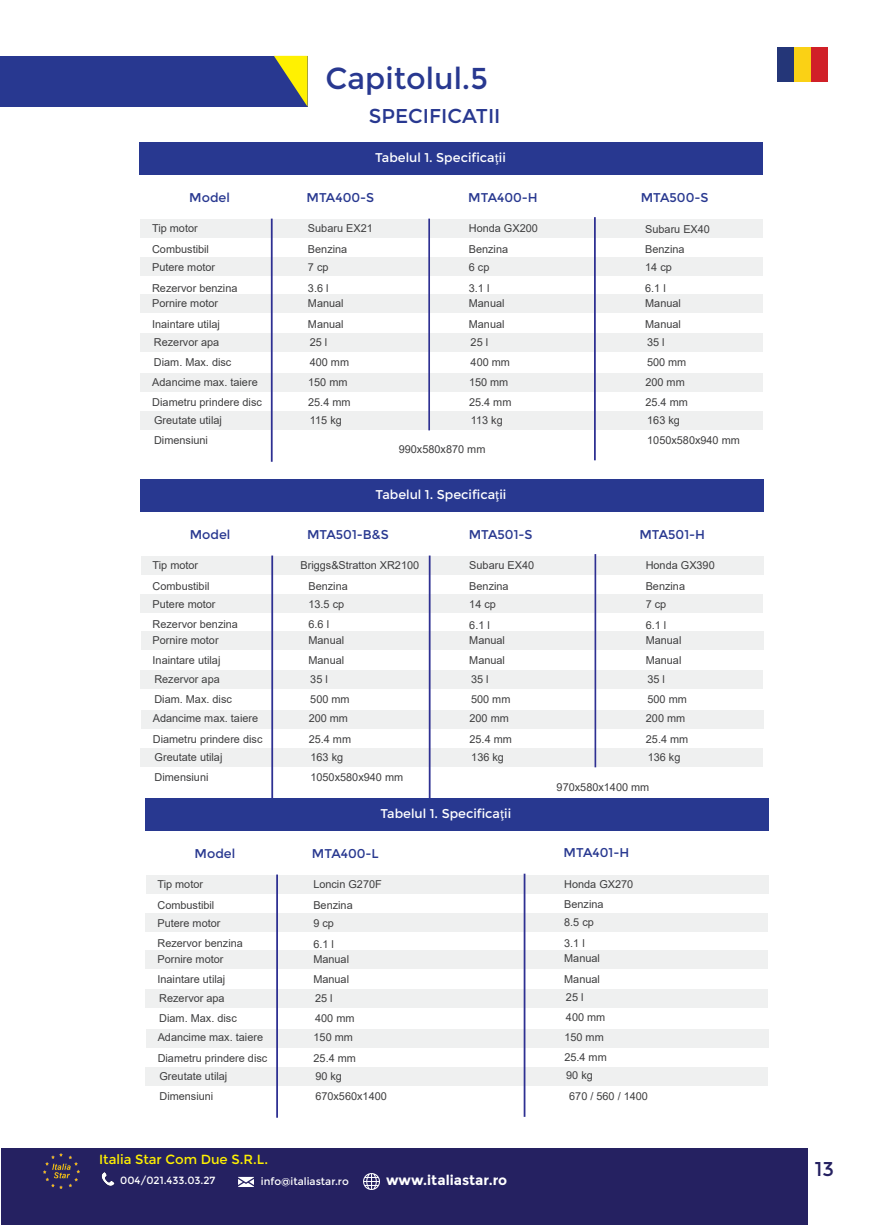
<style>
.page{position:relative;width:874px;height:1225px;background:#fff}
.page>*{position:absolute;margin:0;border:0;box-sizing:border-box;transform-origin:0 0}
.t1{font:30.2px "Montserrat";color:#283890}
.t2{font:20px "Montserrat";color:#283890}
.t3{font:20px "Montserrat";color:#252161}
.t4{font:700 13.8px "Montserrat";color:#fff}
.t5{font:13.2px "Montserrat";color:#fff101}
.t6{font:12.8px "Montserrat";color:#283890}
.t7{font:12.8px "Montserrat";color:#fff}
.t8{font:10.8px/20.4px "Arial";color:#3e3e3f}
.t9{font:10.4px "Montserrat";color:#fff}
.s1{font-family:"Myriad Pro"}
</style>
<div class="page">
<div style="left:140px;top:373px;width:622px;height:19px;background:#eff0f0"></div>
<div style="left:140px;top:411px;width:622px;height:19px;background:#eff0f0"></div>
<div style="left:0;top:56px;width:307px;height:51px;background:#283890"></div>
<svg style="left:274px;top:56px;width:33px;height:50px"></svg>
<div style="left:140px;top:219px;width:622px;height:19px;background:#eff0f0"></div>
<div style="left:140px;top:257px;width:622px;height:19px;background:#eff0f0"></div>
<div style="left:140px;top:294px;width:622px;height:19px;background:#eff0f0"></div>
<div style="left:140px;top:333px;width:622px;height:19px;background:#eff0f0"></div>
<div style="left:139px;top:143px;width:623px;height:32px;background:#283890"></div>
<hr style="left:271px;top:219px;width:1px;height:243px;background:#2e3092">
<hr style="left:428px;top:219px;width:2px;height:211px;background:#2e3092">
<hr style="left:593px;top:217px;width:2px;height:243px;background:#2e3092">
<div style="left:141px;top:710px;width:622px;height:18px;background:#eff0f0"></div>
<div style="left:140px;top:748px;width:622px;height:19px;background:#eff0f0"></div>
<div style="left:141px;top:556px;width:622px;height:19px;background:#eff0f0"></div>
<div style="left:140px;top:594px;width:622px;height:19px;background:#eff0f0"></div>
<div style="left:141px;top:631px;width:622px;height:19px;background:#eff0f0"></div>
<div style="left:140px;top:670px;width:622px;height:19px;background:#eff0f0"></div>
<div style="left:140px;top:480px;width:623px;height:32px;background:#283890"></div>
<hr style="left:271px;top:555px;width:2px;height:243px;background:#2e3092">
<hr style="left:428px;top:555px;width:2px;height:243px;background:#2e3092">
<hr style="left:594px;top:554px;width:2px;height:213px;background:#2e3092">
<div style="left:146px;top:1028px;width:622px;height:19px;background:#eff0f0"></div>
<div style="left:145px;top:1067px;width:622px;height:19px;background:#eff0f0"></div>
<div style="left:146px;top:874px;width:622px;height:19px;background:#eff0f0"></div>
<div style="left:145px;top:913px;width:622px;height:19px;background:#eff0f0"></div>
<div style="left:146px;top:950px;width:621px;height:19px;background:#eff0f0"></div>
<div style="left:145px;top:989px;width:622px;height:19px;background:#eff0f0"></div>
<div style="left:145px;top:798px;width:623px;height:33px;background:#283890"></div>
<hr style="left:276px;top:874px;width:2px;height:243px;background:#2e3092">
<hr style="left:523px;top:873px;width:2px;height:243px;background:#2e3092">
<img style="left:777px;top:48px;width:50px;height:33px">
<div style="left:1px;top:1149px;width:806px;height:76px;background:#252161"></div>
<img style="left:44px;top:1153px;width:36px;height:35px">
<svg style="left:101px;top:1172px;width:13px;height:13px"></svg>
<img style="left:238px;top:1176px;width:16px;height:11px">
<img style="left:363px;top:1173px;width:16px;height:16px">
<h1 class="t1" style="left:325px;top:61px;width:164px">Capitolul.5</h1>
<h2 class="t2" style="left:368px;top:104px;width:133px">SPECIFICATII</h2>
<p class="t7" style="left:375px;top:150px;width:132px">Tabelul 1. Specifica<span class="s1">ţ</span>ii</p>
<p class="t6" style="left:189px;top:190px;width:42px">Model</p>
<p class="t6" style="left:306px;top:190px;width:69px">MTA400-S</p>
<p class="t6" style="left:468px;top:190px;width:71px">MTA400-H</p>
<p class="t6" style="left:640px;top:190px;width:69px">MTA500-S</p>
<p class="t8" style="left:152px;top:218px;width:58px">Tip motor<br>Combustibil</p>
<p class="t8" style="left:152px;top:257px;width:87px">Putere motor<br>Rezervor benzina</p>
<p class="t8" style="left:152px;top:293px;width:69px">Pornire motor<br>Inaintare utilaj</p>
<p class="t8" style="left:154px;top:331px;width:79px">Rezervor apa<br>Diam. Max. disc</p>
<p class="t8" style="left:308px;top:218px;width:66px">Subaru EX21<br>Benzina</p>
<p class="t8" style="left:308px;top:257px;width:22px">7 cp<br>3.6 l</p>
<p class="t8" style="left:308px;top:293px;width:37px">Manual<br>Manual</p>
<p class="t8" style="left:309px;top:332px;width:41px">25 l<br>400 mm</p>
<p class="t8" style="left:468px;top:218px;width:71px">Honda GX200<br>Benzina</p>
<p class="t8" style="left:468px;top:257px;width:22px">6 cp<br>3.1 l</p>
<p class="t8" style="left:468px;top:293px;width:37px">Manual<br>Manual</p>
<p class="t8" style="left:470px;top:332px;width:41px">25 l<br>400 mm</p>
<p class="t8" style="left:645px;top:218px;width:66px">Subaru EX40<br>Benzina</p>
<p class="t8" style="left:645px;top:257px;width:28px">14 cp<br>6.1 l</p>
<p class="t8" style="left:645px;top:293px;width:37px">Manual<br>Manual</p>
<p class="t8" style="left:646px;top:332px;width:41px">35 l<br>500 mm</p>
<p class="t8" style="left:152px;top:371px;width:111px">Adancime max. taiere<br>Diametru prindere disc</p>
<p class="t8" style="left:154px;top:410px;width:69px">Greutate utilaj<br>Dimensiuni</p>
<p class="t8" style="left:308px;top:371px;width:44px">150 mm<br>25.4 mm</p>
<p class="t8" style="left:310px;top:410px;width:33px">115 kg</p>
<p class="t8" style="left:469px;top:371px;width:44px">150 mm<br>25.4 mm</p>
<p class="t8" style="left:470px;top:410px;width:33px">113 kg</p>
<p class="t8" style="left:398px;top:439px;width:88px">990x580x870 mm</p>
<p class="t7" style="left:375px;top:487px;width:132px">Tabelul 1. Specifica<span class="s1">ţ</span>ii</p>
<p class="t8" style="left:645px;top:371px;width:44px">200 mm<br>25.4 mm</p>
<p class="t8" style="left:647px;top:410px;width:94px">163 kg<br>1050x580x940 mm</p>
<p class="t6" style="left:190px;top:527px;width:42px">Model</p>
<p class="t6" style="left:307px;top:527px;width:83px">MTA501-B&amp;S</p>
<p class="t6" style="left:468px;top:527px;width:65px">MTA501-S</p>
<p class="t6" style="left:639px;top:527px;width:67px">MTA501-H</p>
<p class="t8" style="left:152px;top:555px;width:58px">Tip motor<br>Combustibil</p>
<p class="t8" style="left:152px;top:594px;width:87px">Putere motor<br>Rezervor benzina</p>
<p class="t8" style="left:152px;top:630px;width:69px">Pornire motor<br>Inaintare utilaj</p>
<p class="t8" style="left:154px;top:668px;width:79px">Rezervor apa<br>Diam. Max. disc</p>
<p class="t8" style="left:308px;top:555px;width:112px;text-indent:-8px">Briggs&amp;Stratton XR2100<br>Benzina</p>
<p class="t8" style="left:308px;top:594px;width:37px">13.5 cp<br>6.6 l</p>
<p class="t8" style="left:308px;top:630px;width:37px">Manual<br>Manual</p>
<p class="t8" style="left:310px;top:668px;width:41px">35 l<br>500 mm</p>
<p class="t8" style="left:469px;top:555px;width:66px">Subaru EX40<br>Benzina</p>
<p class="t8" style="left:469px;top:594px;width:28px">14 cp<br>6.1 l</p>
<p class="t8" style="left:469px;top:630px;width:37px">Manual<br>Manual</p>
<p class="t8" style="left:471px;top:668px;width:41px">35 l<br>500 mm</p>
<p class="t8" style="left:645px;top:555px;width:71px">Honda GX390<br>Benzina</p>
<p class="t8" style="left:645px;top:594px;width:22px">7 cp<br>6.1 l</p>
<p class="t8" style="left:645px;top:630px;width:37px">Manual<br>Manual</p>
<p class="t8" style="left:647px;top:668px;width:41px">35 l<br>500 mm</p>
<p class="t8" style="left:153px;top:708px;width:111px">Adancime max. taiere<br>Diametru prindere disc</p>
<p class="t8" style="left:154px;top:747px;width:69px">Greutate utilaj<br>Dimensiuni</p>
<p class="t8" style="left:308px;top:708px;width:44px">200 mm<br>25.4 mm</p>
<p class="t8" style="left:310px;top:747px;width:94px">163 kg<br>1050x580x940 mm</p>
<p class="t8" style="left:469px;top:708px;width:44px">200 mm<br>25.4 mm</p>
<p class="t8" style="left:471px;top:747px;width:34px">136 kg</p>
<p class="t7" style="left:380px;top:806px;width:132px">Tabelul 1. Specifica<span class="s1">ţ</span>ii</p>
<p class="t8" style="left:645px;top:708px;width:44px">200 mm<br>25.4 mm</p>
<p class="t8" style="left:647px;top:747px;width:34px">136 kg</p>
<p class="t8" style="left:556px;top:777px;width:94px">970x580x1400 mm</p>
<p class="t6" style="left:194px;top:846px;width:42px">Model</p>
<p class="t6" style="left:312px;top:846px;width:68px">MTA400-L</p>
<p class="t6" style="left:563px;top:845px;width:67px">MTA401-H</p>
<p class="t8" style="left:157px;top:874px;width:58px">Tip motor<br>Combustibil</p>
<p class="t8" style="left:157px;top:913px;width:87px">Putere motor<br>Rezervor benzina</p>
<p class="t8" style="left:157px;top:949px;width:69px">Pornire motor<br>Inaintare utilaj</p>
<p class="t8" style="left:159px;top:987px;width:79px">Rezervor apa<br>Diam. Max. disc</p>
<p class="t8" style="left:564px;top:873px;width:71px">Honda GX270<br>Benzina</p>
<p class="t8" style="left:564px;top:912px;width:31px">8.5 cp<br>3.1 l</p>
<p class="t8" style="left:564px;top:948px;width:37px">Manual<br>Manual</p>
<p class="t8" style="left:565px;top:986px;width:41px">25 l<br>400 mm</p>
<p class="t8" style="left:313px;top:874px;width:70px">Loncin G270F<br>Benzina</p>
<p class="t8" style="left:313px;top:913px;width:22px">9 cp<br>6.1 l</p>
<p class="t8" style="left:313px;top:949px;width:37px">Manual<br>Manual</p>
<p class="t8" style="left:315px;top:987px;width:41px">25 l<br>400 mm</p>
<p class="t8" style="left:158px;top:1027px;width:111px">Adancime max. taiere<br>Diametru prindere disc</p>
<p class="t8" style="left:159px;top:1066px;width:69px">Greutate utilaj<br>Dimensiuni</p>
<p class="t8" style="left:313px;top:1027px;width:44px">150 mm<br>25.4 mm</p>
<p class="t8" style="left:315px;top:1066px;width:73px">90 kg<br>670x560x1400</p>
<p class="t5" style="left:99px;top:1152px;width:170px">Italia Star Com Due S.R.L.</p>
<p class="t9" style="left:120px;top:1174px;width:97px">004/021.433.03.27</p>
<p class="t9" style="left:261px;top:1175px;width:89px">info@italiastar.ro</p>
<p class="t4" style="left:386px;top:1171px;width:123px">www.italiastar.ro</p>
<p class="t8" style="left:564px;top:1026px;width:44px">150 mm<br>25.4 mm</p>
<p class="t8" style="left:566px;top:1065px;width:83px">90 kg<br>670 / 560 / 1400</p>
<h2 class="t3" style="left:814px;top:1157px;width:21px">13</h2>
</div>
